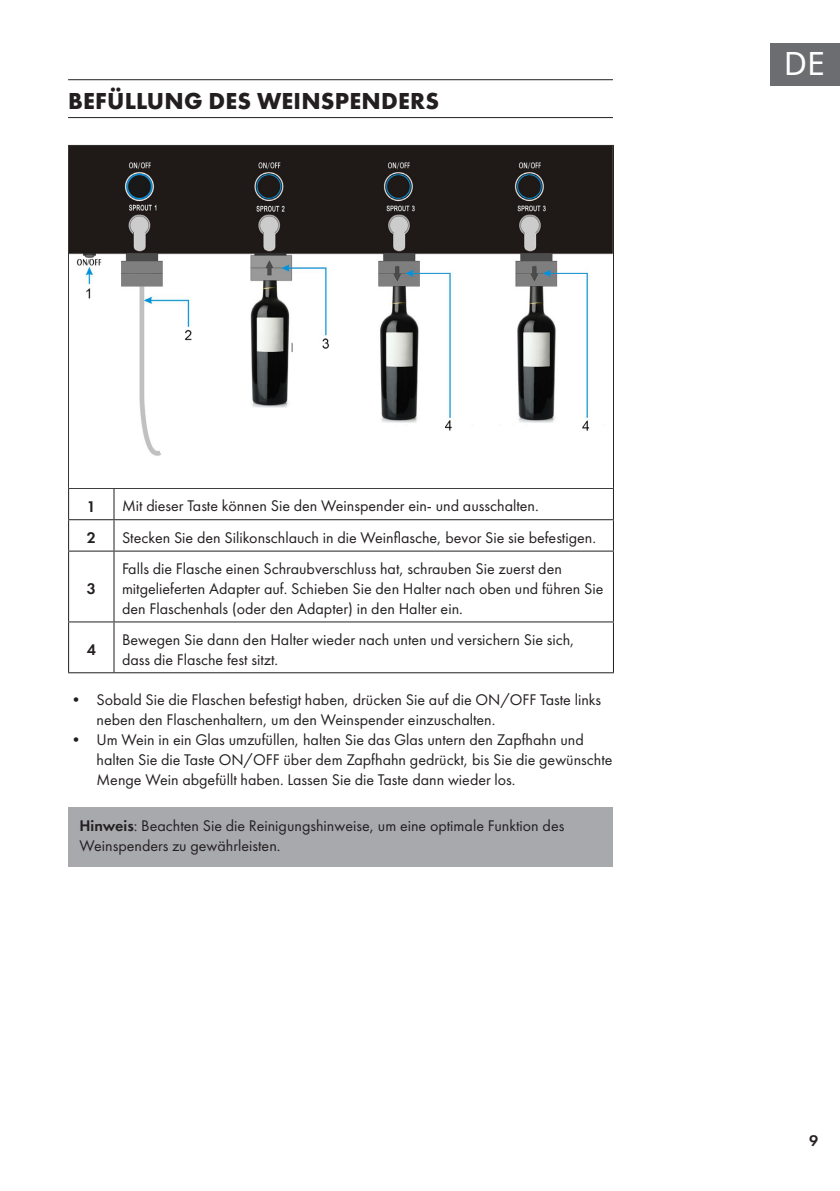
<style>
.page{position:relative;width:840px;height:1191px;background:#fff}
.page>*{position:absolute;margin:0;border:0;box-sizing:border-box;transform-origin:0 0}
.t1{font:32px "Noto Sans";color:#fff}
.Super_Headline{font:700 24px "Futura PTW08";letter-spacing:.01em;color:#231f20}
.Tabelle{font:16px/20px "Futura PTW08";color:#231f20}
.Base_Text_HINWEIS_gr{font:16px/20px "Futura PTW08";color:#231f20}
.Tabelle-2{font:600 16px "Futura PTW08";color:#231f20}
.s1{font-weight:600}
</style>
<div class="page">
<div style="left:770px;top:43px;width:69px;height:42px;background:#6c6d70"></div>
<hr style="left:68px;top:79px;width:544px;height:1px;background:#231f20">
<hr style="left:68px;top:117px;width:544px;height:1px;background:#231f20">
<div style="left:68px;top:807px;width:544px;height:59px;background:#a8a9ad"></div>
<hr style="left:68px;top:145px;width:46px;height:1px;background:#231f20">
<hr style="left:68px;top:146px;width:1px;height:342px;background:#231f20">
<hr style="left:114px;top:145px;width:499px;height:1px;background:#231f20">
<hr style="left:612px;top:146px;width:1px;height:342px;background:#231f20">
<hr style="left:68px;top:488px;width:46px;height:1px;background:#231f20">
<hr style="left:68px;top:489px;width:1px;height:30px;background:#231f20">
<hr style="left:114px;top:488px;width:499px;height:1px;background:#231f20">
<hr style="left:113px;top:489px;width:1px;height:30px;background:#231f20">
<hr style="left:612px;top:489px;width:1px;height:30px;background:#231f20">
<hr style="left:68px;top:519px;width:46px;height:1px;background:#231f20">
<hr style="left:68px;top:520px;width:1px;height:30px;background:#231f20">
<hr style="left:114px;top:519px;width:499px;height:1px;background:#231f20">
<hr style="left:113px;top:520px;width:1px;height:30px;background:#231f20">
<hr style="left:612px;top:520px;width:1px;height:30px;background:#231f20">
<hr style="left:68px;top:550px;width:46px;height:1px;background:#231f20">
<hr style="left:68px;top:551px;width:1px;height:70px;background:#231f20">
<hr style="left:114px;top:550px;width:499px;height:1px;background:#231f20">
<hr style="left:113px;top:551px;width:1px;height:70px;background:#231f20">
<hr style="left:612px;top:551px;width:1px;height:70px;background:#231f20">
<hr style="left:68px;top:621px;width:46px;height:1px;background:#231f20">
<hr style="left:68px;top:622px;width:1px;height:50px;background:#231f20">
<hr style="left:114px;top:621px;width:499px;height:1px;background:#231f20">
<hr style="left:113px;top:622px;width:1px;height:50px;background:#231f20">
<hr style="left:612px;top:622px;width:1px;height:50px;background:#231f20">
<hr style="left:68px;top:672px;width:46px;height:1px;background:#231f20">
<hr style="left:114px;top:672px;width:499px;height:1px;background:#231f20">
<img style="left:70px;top:147px;width:542px;height:309px">
<p class="Super_Headline" style="left:68px;top:85px;width:372px">BEFÜLLUNG DES WEINSPENDERS</p>
<p class="Tabelle-2" style="left:87px;top:496px;width:11px">1</p>
<p class="Tabelle" style="left:122px;top:496px;width:418px">Mit dieser Taste können Sie den Weinspender ein- und ausschalten.</p>
<p class="Tabelle-2" style="left:87px;top:528px;width:11px">2</p>
<p class="Tabelle" style="left:122px;top:527px;width:475px">Stecken Sie den Silikonschlauch in die Weinflasche, bevor Sie sie befestigen.</p>
<p class="Tabelle-2" style="left:87px;top:579px;width:11px">3</p>
<p class="Tabelle" style="left:122px;top:558px;width:482px">Falls die Flasche einen Schraubverschluss hat, schrauben Sie zuerst den mitgelieferten Adapter auf. Schieben Sie den Halter nach oben und führen Sie den Flaschenhals (oder den Adapter) in den Halter ein.</p>
<p class="Tabelle-2" style="left:87px;top:639px;width:11px">4</p>
<p class="Tabelle" style="left:122px;top:629px;width:454px">Bewegen Sie dann den Halter wieder nach unten und versichern Sie sich, dass die Flasche fest sitzt.</p>
<p class="Tabelle" style="left:96px;top:690px;width:506px;text-indent:-28px">• Sobald Sie die Flaschen befestigt haben, drücken Sie auf die ON/OFF Taste links neben den Flaschenhaltern, um den Weinspender einzuschalten.</p>
<p class="Tabelle" style="left:96px;top:730px;width:517px;text-indent:-28px">• Um Wein in ein Glas umzufüllen, halten Sie das Glas untern den Zapfhahn und halten Sie die Taste ON/OFF über dem Zapfhahn gedrückt, bis Sie die gewünschte<br>Menge Wein abgefüllt haben. Lassen Sie die Taste dann wieder los.</p>
<p class="Base_Text_HINWEIS_gr" style="left:79px;top:815px;width:486px"><span class="s1">Hinweis</span>: Beachten Sie die Reinigungshinweise, um eine optimale Funktion des<br>Weinspenders zu gewährleisten.</p>
<h1 class="t1" style="left:783px;top:42px;width:43px">DE</h1>
<p class="Tabelle-2" style="left:808px;top:1130px;width:11px">9</p>
</div>
